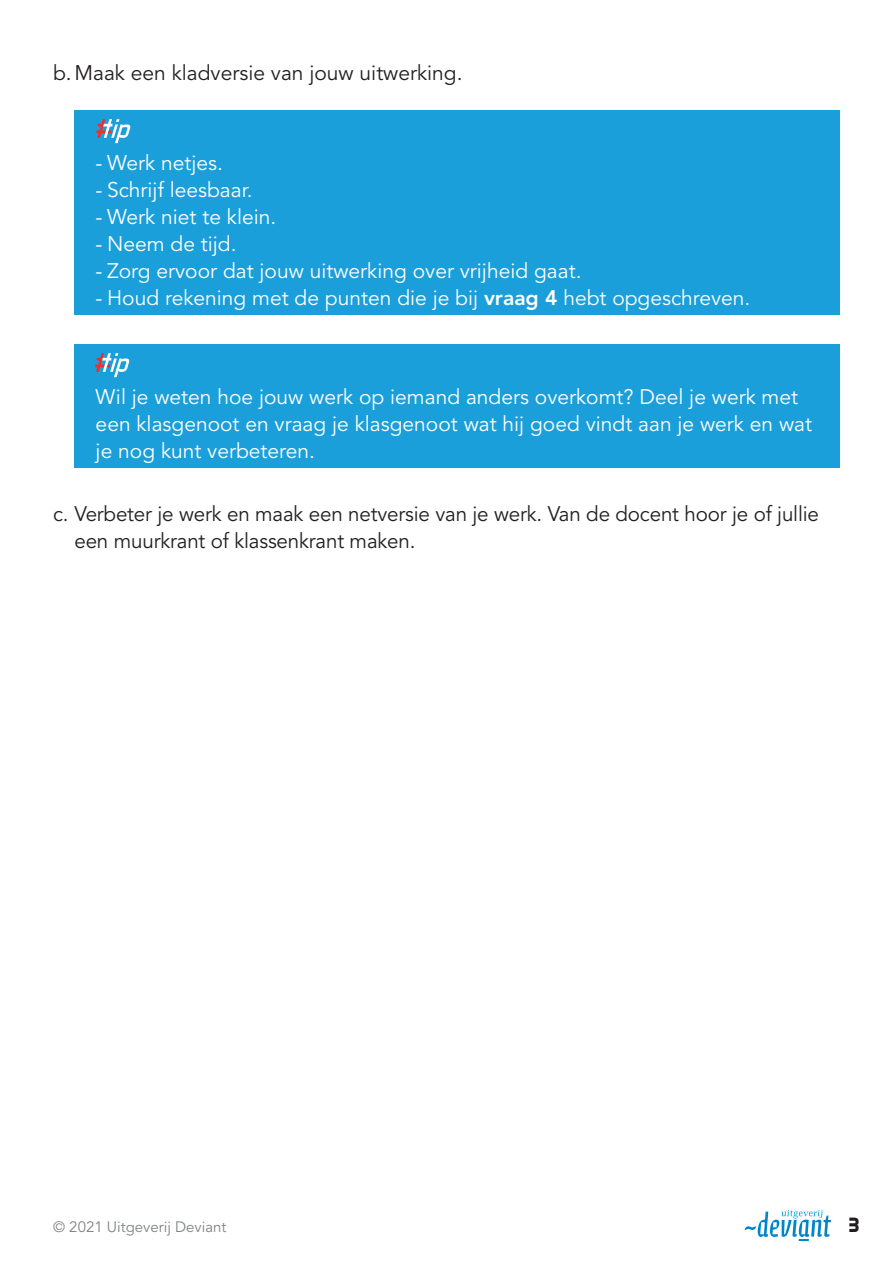
<style>
.page{position:relative;width:893px;height:1263px;background:#fff}
.page>*{position:absolute;margin:0;border:0;box-sizing:border-box;transform-origin:0 0}
.t1{font:21px/27px "Avenir LT Std";color:#fff}
.t2{font:21px/27px "Avenir LT Std";letter-spacing:-.01em;color:#231f20}
.t3{font:700 21px "Aero Matics";color:#231f20}
.t4{font:15px "Avenir LT Std";color:#808285}
.s1{font-weight:800}
</style>
<div class="page">
<svg style="left:745px;top:1210px;width:86px;height:31px"></svg>
<div style="left:74px;top:110px;width:766px;height:69px;background:#1a9fda"></div>
<div style="left:74px;top:164px;width:766px;height:69px;background:#1a9fda"></div>
<div style="left:74px;top:218px;width:766px;height:69px;background:#1a9fda"></div>
<div style="left:74px;top:245px;width:766px;height:69px;background:#1a9fda"></div>
<div style="left:74px;top:344px;width:766px;height:123px;background:#1a9fda"></div>
<svg style="left:96px;top:119px;width:34px;height:24px"></svg>
<svg style="left:95px;top:353px;width:34px;height:24px"></svg>
<p class="t2" style="left:53px;top:60px;width:411px">b.Maak een kladversie van jouw uitwerking.</p>
<p class="t1" style="left:96px;top:150px;width:129px">- Werk netjes.</p>
<p class="t1" style="left:96px;top:177px;width:158px">- Schrijf leesbaar.</p>
<p class="t1" style="left:96px;top:204px;width:182px">- Werk niet te klein.</p>
<p class="t1" style="left:96px;top:231px;width:142px">- Neem de tijd.</p>
<p class="t1" style="left:96px;top:258px;width:487px">- Zorg ervoor dat jouw uitwerking over vrijheid gaat.</p>
<p class="t1" style="left:96px;top:285px;width:656px">- Houd rekening met de punten die je bij <span class="s1">vraag 4</span> hebt opgeschreven.</p>
<p class="t1" style="left:96px;top:384px;width:718px">Wil je weten hoe jouw werk op iemand anders overkomt? Deel je werk met een klasgenoot en vraag je klasgenoot wat hij goed vindt aan je werk en wat je nog kunt verbeteren.</p>
<p class="t2" style="left:74px;top:501px;width:746px;text-indent:-21px">c. Verbeter je werk en maak een netversie van je werk. Van de docent hoor je of jullie een muurkrant of klassenkrant maken.</p>
<p class="t4" style="left:53px;top:1218px;width:175px">© 2021 Uitgeverij Deviant</p>
<p class="t3" style="left:849px;top:1213px;width:13px">3</p>
</div>
